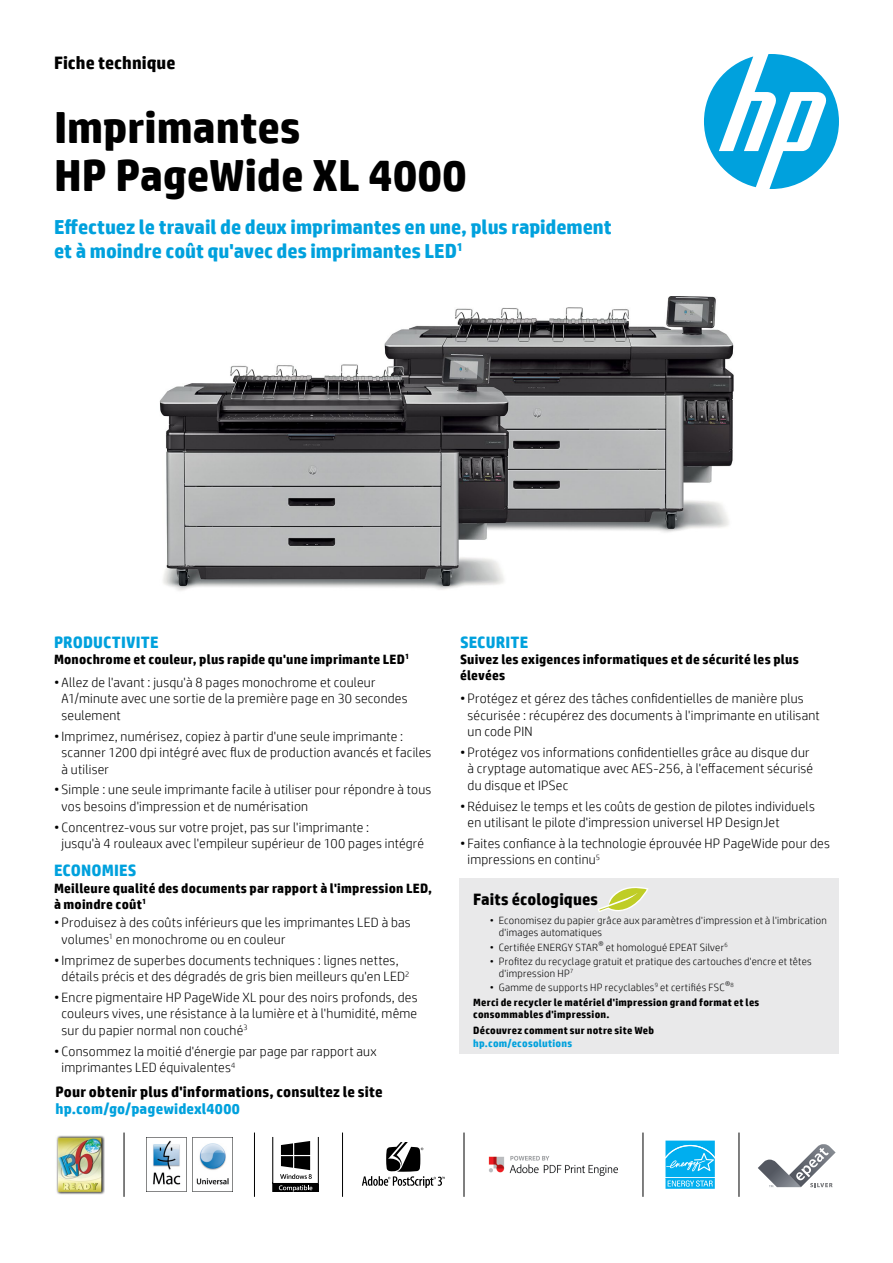
<style>
.page{position:relative;width:893px;height:1263px;background:#fff}
.page>*{position:absolute;margin:0;border:0;box-sizing:border-box;transform-origin:0 0}
.t1{font:700 45px/48px "HP Simplified";color:#000}
.t2{font:700 20.25px/24px "HP Simplified";letter-spacing:-.005em;color:#00a1dd}
.t3{font:700 18px "HP Simplified";color:#000}
.t4{font:700 16.5px "HP Simplified";letter-spacing:.01em;color:#00a1dd}
.t5{font:700 16.5px "HP Simplified";letter-spacing:.005em;color:#000}
.t6{font:700 15px "HP Simplified";letter-spacing:.01em;color:#000}
.t7{font:700 15px "HP Simplified";letter-spacing:.01em;color:#00a1dd}
.t8{font:300 13.5px/16.5px "HP Simplified";letter-spacing:.015em;color:#000}
.t9{font:700 13.5px/16.2px "HP Simplified";letter-spacing:.015em;color:#000}
.t10{font:300 10.5px/12px "HP Simplified";letter-spacing:.025em;color:#000}
.t11{font:700 10.5px/14.9px "HP Simplified";letter-spacing:.025em;color:#000}
.t12{font:700 10.5px "HP Simplified";letter-spacing:.025em;color:#00a1dd}
.s1{font-weight:300}
</style>
<div class="page">
<svg style="left:704px;top:54px;width:135px;height:135px"></svg>
<img style="left:159px;top:296px;width:575px;height:295px">
<div style="left:460px;top:878px;width:379px;height:175px;background:#e6e7e8"></div>
<svg style="left:598px;top:887px;width:50px;height:25px"></svg>
<img style="left:56px;top:1135px;width:49px;height:59px">
<img style="left:146px;top:1137px;width:86px;height:55px">
<hr style="left:124px;top:1132px;width:1px;height:65px;background:#000">
<svg style="left:272px;top:1137px;width:47px;height:55px"></svg>
<hr style="left:254px;top:1132px;width:1px;height:65px;background:#000">
<hr style="left:342px;top:1132px;width:1px;height:65px;background:#000">
<hr style="left:464px;top:1132px;width:1px;height:65px;background:#000">
<hr style="left:643px;top:1132px;width:1px;height:65px;background:#000">
<hr style="left:739px;top:1132px;width:1px;height:65px;background:#000">
<img style="left:488px;top:1156px;width:129px;height:19px">
<svg style="left:362px;top:1142px;width:83px;height:45px"></svg>
<svg style="left:665px;top:1140px;width:50px;height:49px;background:#2fbdf1"></svg>
<svg style="left:758px;top:1144px;width:78px;height:43px"></svg>
<h3 class="t3" style="left:54px;top:51px;width:123px">Fiche technique</h3>
<h1 class="t1" style="left:54px;top:104px;width:414px">Imprimantes<br>HP PageWide XL 4000</h1>
<h2 class="t2" style="left:54px;top:215px;width:559px">Effectuez le travail de deux imprimantes en une, plus rapidement et à moindre coût qu'avec des imprimantes LED<sup>1</sup></h2>
<p class="t4" style="left:54px;top:631px;width:106px">PRODUCTIVITE</p>
<p class="t9" style="left:54px;top:651px;width:357px">Monochrome et couleur, plus rapide qu'une imprimante LED<sup>1</sup></p>
<p class="t8" style="left:62px;top:673px;width:348px;text-indent:-8px">• Allez de l'avant : jusqu'à 8 pages monochrome et couleur<br>A1/minute avec une sortie de la première page en 30 secondes seulement</p>
<p class="t8" style="left:62px;top:727px;width:371px;text-indent:-8px">• Imprimez, numérisez, copiez à partir d'une seule imprimante : scanner 1200 dpi intégré avec flux de production avancés et faciles à utiliser</p>
<p class="t8" style="left:62px;top:781px;width:371px;text-indent:-8px">• Simple : une seule imprimante facile à utiliser pour répondre à tous vos besoins d'impression et de numérisation</p>
<p class="t8" style="left:62px;top:818px;width:364px;text-indent:-8px">• Concentrez-vous sur votre projet, pas sur l'imprimante :<br>jusqu'à 4 rouleaux avec l'empileur supérieur de 100 pages intégré</p>
<p class="t4" style="left:54px;top:860px;width:84px">ECONOMIES</p>
<p class="t9" style="left:54px;top:880px;width:380px">Meilleure qualité des documents par rapport à l'impression LED, à moindre coût<sup>1</sup></p>
<p class="t8" style="left:62px;top:914px;width:351px;text-indent:-8px">• Produisez à des coûts inférieurs que les imprimantes LED à bas volumes<sup>1</sup> en monochrome ou en couleur</p>
<p class="t8" style="left:62px;top:951px;width:349px;text-indent:-8px">• Imprimez de superbes documents techniques : lignes nettes, détails précis et des dégradés de gris bien meilleurs qu'en LED<sup>2</sup></p>
<p class="t8" style="left:62px;top:989px;width:358px;text-align:justify;text-indent:-8px">• Encre pigmentaire HP PageWide XL pour des noirs profonds, des couleurs vives, une résistance à la lumière et à l'humidité, même sur du papier normal non couché<sup>3</sup></p>
<p class="t8" style="left:62px;top:1042px;width:317px;text-indent:-8px">• Consommez la moitié d'énergie par page par rapport aux imprimantes LED équivalentes<sup>4</sup></p>
<p class="t6" style="left:55px;top:1082px;width:329px">Pour obtenir plus d'informations, consultez le site</p>
<p class="t7" style="left:55px;top:1098px;width:186px">hp.com/go/pagewidexl4000</p>
<p class="t4" style="left:460px;top:631px;width:70px">SECURITE</p>
<p class="t9" style="left:460px;top:651px;width:340px">Suivez les exigences informatiques et de sécurité les plus élevées</p>
<p class="t8" style="left:468px;top:690px;width:354px;text-indent:-8px">• Protégez et gérez des tâches confidentielles de manière plus sécurisée : récupérez des documents à l'imprimante en utilisant un code PIN</p>
<p class="t8" style="left:468px;top:743px;width:347px;text-indent:-8px">• Protégez vos informations confidentielles grâce au disque dur à cryptage automatique avec AES-256, à l'effacement sécurisé du disque et IPSec</p>
<p class="t8" style="left:468px;top:797px;width:349px;text-indent:-8px">• Réduisez le temps et les coûts de gestion de pilotes individuels en utilisant le pilote d'impression universel HP DesignJet</p>
<p class="t8" style="left:468px;top:834px;width:364px;text-indent:-8px">• Faites confiance à la technologie éprouvée HP PageWide pour des impressions en continu<sup>5</sup></p>
<p class="t5" style="left:473px;top:888px;width:126px">Faits écologiques</p>
<p class="t10" style="left:499px;top:914px;width:330px;text-indent:-9px">• Economisez du papier grâce aux paramètres d'impression et à l'imbrication d'images automatiques</p>
<p class="t10" style="left:490px;top:941px;width:239px">• Certifiée ENERGY STAR® et homologué EPEAT Silver<sup>6</sup></p>
<p class="t10" style="left:499px;top:955px;width:314px;text-indent:-9px">• Profitez du recyclage gratuit et pratique des cartouches d'encre et têtes d'impression HP<sup>7</sup></p>
<p class="t11" style="left:473px;top:980px;width:288px;text-indent:17px"><span class="s1">• Gamme de supports HP recyclables</span><sup>9</sup> <span class="s1">et certifiés FSC®</span><sup>8<br></sup>Merci de recycler le matériel d'impression grand format et les</p>
<p class="t11" style="left:473px;top:1007px;width:182px;line-height:15.6px">consommables d'impression.<br>Découvrez comment sur notre site Web</p>
<p class="t12" style="left:473px;top:1036px;width:101px">hp.com/ecosolutions</p>
</div>
